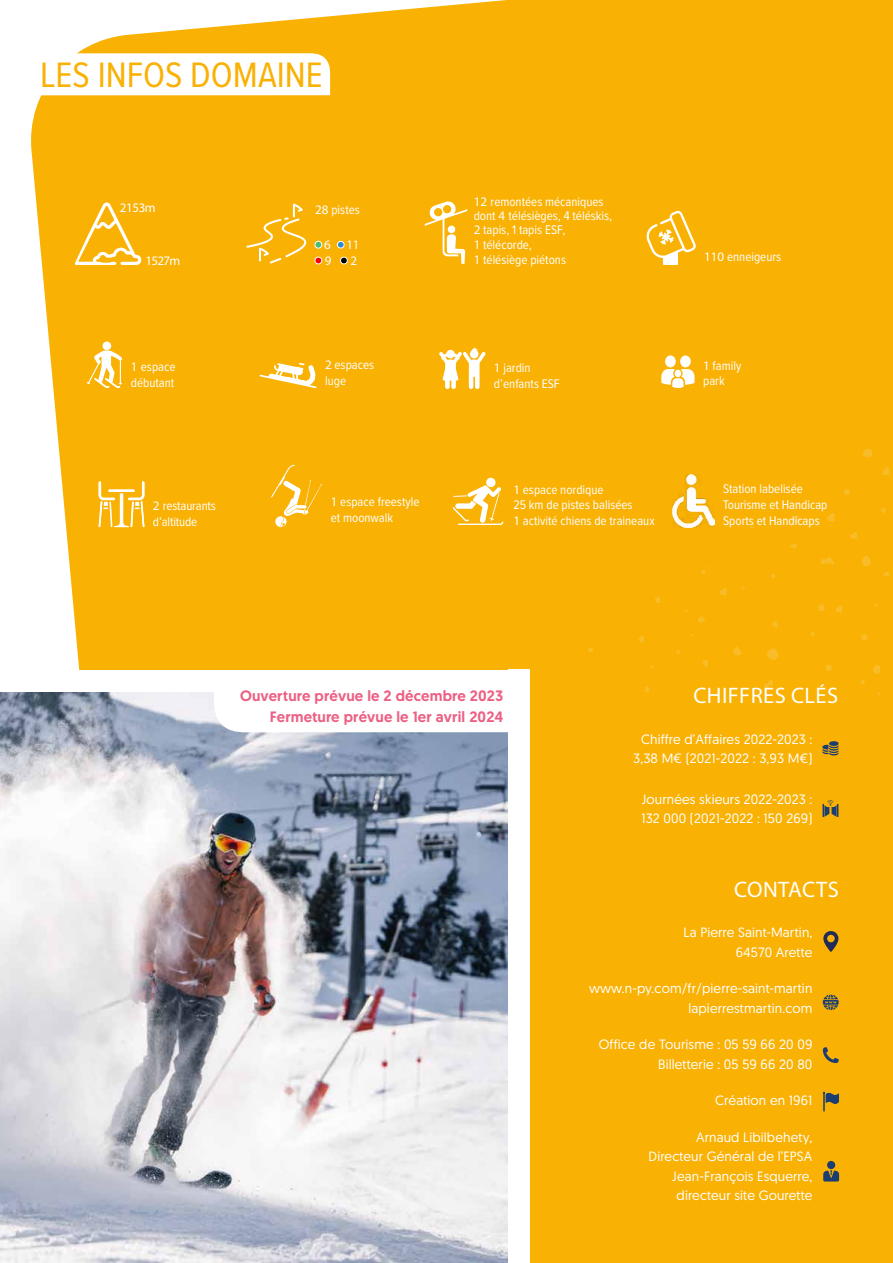
<style>
.page{position:relative;width:893px;height:1263px;background:#fff}
.page>*{position:absolute;margin:0;border:0;box-sizing:border-box;transform-origin:0 0}
.t1{font:36.6px "Proxima Nova Cond";color:#f9b104}
.t2{font:22.5px "Myriad Pro";letter-spacing:.02em;color:#fff}
.t3{font:500 15px "Geomanist";letter-spacing:.01em;color:#ec6084}
.t4{font:13.5px/19.5px "Geomanist";letter-spacing:.01em;color:#fff;text-align:right}
.t5{font:13.05px/15.6px "Proxima Nova Cond";color:#fff}
.t6{font:13.05px/15.8px "Myriad Pro";letter-spacing:-.03em;color:#fff}
.s1{font-family:"Myriad Pro"}
</style>
<div class="page">
<div style="left:31px;top:0;width:862px;height:1263px;background:#f9b104"></div>
<svg style="left:31px;top:53px;width:299px;height:42px"></svg>
<svg style="left:823px;top:931px;width:16px;height:21px"></svg>
<svg style="left:823px;top:1047px;width:16px;height:16px"></svg>
<svg style="left:823px;top:994px;width:16px;height:16px"></svg>
<svg style="left:823px;top:1092px;width:16px;height:20px"></svg>
<div style="left:827px;top:1161px;width:8px;height:8px;background:#1b3d70;border-radius:50%"></div>
<svg style="left:823px;top:1170px;width:16px;height:11px"></svg>
<svg style="left:719px;top:587px;width:8px;height:9px"></svg>
<svg style="left:702px;top:660px;width:6px;height:7px"></svg>
<svg style="left:677px;top:649px;width:4px;height:5px"></svg>
<svg style="left:698px;top:616px;width:7px;height:7px"></svg>
<svg style="left:733px;top:646px;width:9px;height:10px"></svg>
<svg style="left:771px;top:621px;width:7px;height:7px"></svg>
<svg style="left:820px;top:557px;width:15px;height:8px"></svg>
<svg style="left:767px;top:648px;width:12px;height:12px"></svg>
<svg style="left:882px;top:467px;width:7px;height:8px"></svg>
<svg style="left:844px;top:489px;width:6px;height:6px"></svg>
<svg style="left:849px;top:531px;width:9px;height:8px"></svg>
<svg style="left:861px;top:555px;width:10px;height:11px"></svg>
<svg style="left:644px;top:686px;width:5px;height:6px"></svg>
<svg style="left:764px;top:679px;width:9px;height:10px"></svg>
<svg style="left:883px;top:572px;width:7px;height:4px"></svg>
<svg style="left:873px;top:664px;width:7px;height:10px"></svg>
<svg style="left:861px;top:634px;width:6px;height:6px"></svg>
<svg style="left:825px;top:664px;width:7px;height:7px"></svg>
<svg style="left:835px;top:605px;width:7px;height:9px"></svg>
<svg style="left:818px;top:604px;width:7px;height:7px"></svg>
<svg style="left:792px;top:516px;width:7px;height:7px"></svg>
<svg style="left:790px;top:543px;width:7px;height:5px"></svg>
<svg style="left:770px;top:573px;width:6px;height:6px"></svg>
<svg style="left:701px;top:566px;width:10px;height:8px"></svg>
<svg style="left:655px;top:596px;width:5px;height:7px"></svg>
<svg style="left:741px;top:586px;width:6px;height:3px"></svg>
<svg style="left:748px;top:526px;width:8px;height:3px"></svg>
<svg style="left:880px;top:508px;width:6px;height:5px"></svg>
<svg style="left:810px;top:632px;width:4px;height:4px"></svg>
<svg style="left:861px;top:680px;width:4px;height:4px"></svg>
<svg style="left:833px;top:695px;width:4px;height:5px"></svg>
<svg style="left:827px;top:512px;width:8px;height:10px"></svg>
<svg style="left:588px;top:648px;width:5px;height:4px"></svg>
<svg style="left:862px;top:448px;width:11px;height:9px"></svg>
<svg style="left:639px;top:636px;width:5px;height:7px"></svg>
<img style="left:0;top:691px;width:508px;height:572px">
<div style="left:0;top:670px;width:529px;height:21px;background:#fff"></div>
<div style="left:508px;top:670px;width:21px;height:593px;background:#fff"></div>
<svg style="left:822px;top:800px;width:16px;height:18px"></svg>
<svg style="left:822px;top:741px;width:16px;height:14px"></svg>
<svg style="left:214px;top:691px;width:294px;height:41px"></svg>
<svg style="left:425px;top:201px;width:42px;height:63px"></svg>
<svg style="left:246px;top:204px;width:60px;height:59px;background:#f9b920"></svg>
<div style="left:315px;top:241px;width:7px;height:7px;background:#49be70;border-radius:50%"></div>
<div style="left:315px;top:241px;width:7px;height:7px;border:1px solid #fff;border-radius:50%"></div>
<div style="left:340px;top:257px;width:7px;height:7px;background:#000;border-radius:50%"></div>
<div style="left:340px;top:257px;width:7px;height:7px;border:1px solid #fff;border-radius:50%"></div>
<div style="left:315px;top:257px;width:7px;height:7px;background:#fb0008;border-radius:50%"></div>
<div style="left:315px;top:257px;width:7px;height:7px;border:1px solid #fff;border-radius:50%"></div>
<div style="left:337px;top:241px;width:7px;height:7px;background:#2e89d0;border-radius:50%"></div>
<div style="left:337px;top:241px;width:7px;height:7px;border:1px solid #fff;border-radius:50%"></div>
<svg style="left:74px;top:202px;width:67px;height:63px;background:#fac035"></svg>
<svg style="left:645px;top:210px;width:51px;height:55px"></svg>
<div style="left:486px;top:478px;width:10px;height:9px;background:#fff;border-radius:50%"></div>
<svg style="left:453px;top:485px;width:50px;height:40px"></svg>
<img style="left:672px;top:475px;width:43px;height:52px">
<svg style="left:99px;top:481px;width:45px;height:46px"></svg>
<svg style="left:271px;top:465px;width:51px;height:63px;background:#f9bd2b"></svg>
<svg style="left:87px;top:342px;width:35px;height:46px"></svg>
<svg style="left:439px;top:348px;width:46px;height:40px"></svg>
<svg style="left:260px;top:363px;width:57px;height:25px"></svg>
<div style="left:665px;top:355px;width:11px;height:12px;background:#fff;border-radius:50%"></div>
<div style="left:680px;top:355px;width:11px;height:12px;background:#fff;border-radius:50%"></div>
<svg style="left:661px;top:369px;width:34px;height:19px"></svg>
<div style="left:675px;top:370px;width:6px;height:7px;background:#fff;border-radius:50%"></div>
<h1 class="t1" style="left:40px;top:47px;width:284px">LES INFOS DOMAINE</h1>
<p class="t6" style="left:120px;top:200px;width:37px">2153m</p>
<p class="t6" style="left:146px;top:252px;width:36px">1527m</p>
<p class="t5" style="left:315px;top:201px;width:46px"><span class="s1">28</span> pistes</p>
<p class="t6" style="left:324px;top:236px;width:9px">6<br>9</p>
<p class="t6" style="left:347px;top:236px;width:15px">11</p>
<p class="t6" style="left:350px;top:252px;width:8px">2</p>
<p class="t5" style="left:474px;top:193px;width:131px"><span class="s1">12</span> remontées mécaniques</p>
<p class="t5" style="left:474px;top:208px;width:140px;line-height:14px">dont <span class="s1">4</span> télésièges, 4 téléskis,<br><span class="s1">2</span> tapis, 1 tapis ESF,</p>
<p class="t5" style="left:474px;top:237px;width:60px"><span class="s1">1</span> télécorde,</p>
<p class="t5" style="left:474px;top:251px;width:94px"><span class="s1">1</span> télésiège piétons</p>
<p class="t5" style="left:704px;top:248px;width:79px"><span class="s1">110</span> enneigeurs</p>
<p class="t5" style="left:325px;top:356px;width:51px"><span class="s1">2</span> espaces luge</p>
<p class="t5" style="left:703px;top:357px;width:40px"><span class="s1">1</span> family park</p>
<p class="t5" style="left:131px;top:359px;width:46px"><span class="s1">1</span> espace débutant</p>
<p class="t5" style="left:494px;top:359px;width:67px"><span class="s1">1</span> jardin d’enfants ESF</p>
<p class="t5" style="left:153px;top:498px;width:65px"><span class="s1">2</span> restaurants d’altitude</p>
<p class="t5" style="left:331px;top:493px;width:90px"><span class="s1">1</span> espace freestyle et moonwalk</p>
<p class="t5" style="left:513px;top:481px;width:143px"><span class="s1">1</span> espace nordique<br>25 km de pistes balisées<br><span class="s1">1</span> activité chiens de traineaux</p>
<p class="t5" style="left:723px;top:481px;width:106px">Station labelisée<br>Tourisme et Handicap<br>Sports et Handicaps</p>
<p class="t3" style="left:240px;top:685px;width:265px">Ouverture prévue le 2 décembre 2023</p>
<h2 class="t2" style="left:693px;top:682px;width:146px">CHIFFRES CLÉS</h2>
<p class="t3" style="left:270px;top:706px;width:235px">Fermeture prévue le 1er avril 2024</p>
<p class="t4" style="left:633px;top:729px;width:181px;text-align:center">Chiffre d’Affaires 2022-2023 :<br>3,38 M€ (2021-2022 : 3,93 M€)</p>
<p class="t4" style="left:641px;top:789px;width:172px;text-align:left">Journées skieurs 2022-2023 :<br>132 000 (2021-2022 : 150 269)</p>
<h2 class="t2" style="left:734px;top:875px;width:106px">CONTACTS</h2>
<p class="t4" style="left:684px;top:922px;width:130px">La Pierre Saint-Martin,<br>64570 Arette</p>
<p class="t4" style="left:589px;top:978px;width:225px">www.n-py.com/fr/pierre-saint-martin lapierrestmartin.com</p>
<p class="t4" style="left:599px;top:1034px;width:215px">Office de Tourisme : 05 59 66 20 09<br>Billetterie : 05 59 66 20 80</p>
<p class="t4" style="left:715px;top:1090px;width:99px">Création en 1961</p>
<p class="t4" style="left:649px;top:1127px;width:165px">Arnaud Libilbehety,<br>Directeur Général de l’EPSA<br>Jean-François Esquerre, directeur site Gourette</p>
</div>
